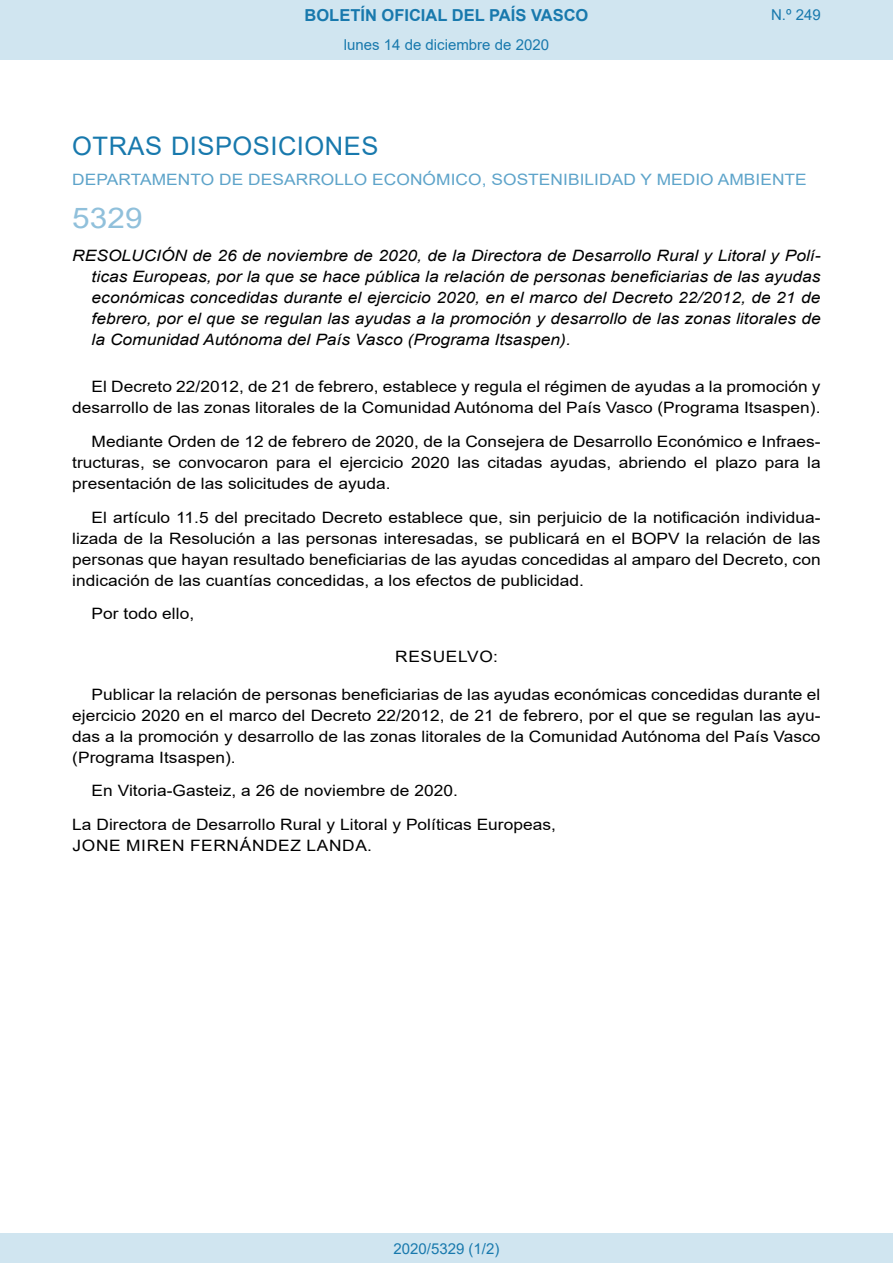
<style>
.page{position:relative;width:893px;height:1263px;background:#fff}
.page>*{position:absolute;margin:0;border:0;box-sizing:border-box;transform-origin:0 0}
.BOPVOrden{font:28.5px "Arial";color:#90c0db;scale:1.11 1}
.BOPVSeccion{font:25.5px "Arial";letter-spacing:.02em;color:#1879ad}
.t1{font:700 16.5px "Arial";color:#1879ad}
.BOPVDetalle{font:15.6px/21px "Arial";color:#000;text-align:justify;scale:1.11 1}
.BOPVTitulo{font:italic 15.6px/21px "Arial";color:#000;text-align:justify;scale:1.11 1}
.BOPVOrganismo{font:15.6px "Arial";letter-spacing:.005em;color:#5ea4ca;scale:1.11 1}
.BOPVFirmaPuesto{font:15.6px "Arial";color:#000;scale:1.11 1}
.BOPVFirmaLugFec{font:15.6px "Arial";color:#000;scale:1.11 1}
.BOPVFirmaNombre{font:15.6px "Arial";letter-spacing:.035em;color:#000;scale:1.11 1}
.BOPVClave{font:15.6px "Arial";letter-spacing:.035em;color:#000;scale:1.11 1}
.Paginacion_Centro{font:15px "Arial";color:#1879ad}
</style>
<div class="page">
<div style="left:0;top:0;width:893px;height:60px;background:#d0e5f0"></div>
<div style="left:0;top:1233px;width:893px;height:30px;background:#d0e5f0"></div>
<p class="t1" style="left:305px;top:3px;width:285px">BOLETÍN OFICIAL DEL PAÍS VASCO</p>
<p class="Paginacion_Centro" style="left:344px;top:35px;width:207px">lunes 14 de diciembre de 2020</p>
<p class="Paginacion_Centro" style="left:771px;top:5px;width:51px">N.º 249</p>
<p class="BOPVSeccion" style="left:72px;top:128px;width:308px">OTRAS DISPOSICIONES</p>
<p class="BOPVOrganismo" style="left:72px;top:169px;width:663px">DEPARTAMENTO DE DESARROLLO ECONÓMICO, SOSTENIBILIDAD Y MEDIO AMBIENTE</p>
<p class="BOPVOrden" style="left:72px;top:198px;width:65px">5329</p>
<p class="BOPVTitulo" style="left:92px;top:246px;width:658px;text-indent:-19px">RESOLUCIÓN de 26 de noviembre de 2020, de la Directora de Desarrollo Rural y Litoral y Polí&shy;ticas Europeas, por la que se hace pública la relación de personas beneficiarias de las ayudas económicas concedidas durante el ejercicio 2020, en el marco del Decreto 22/2012, de 21 de febrero, por el que se regulan las ayudas a la promoción y desarrollo de las zonas litorales de la Comunidad Autónoma del País Vasco (Programa Itsaspen).</p>
<p class="BOPVDetalle" style="left:72px;top:376px;width:676px;text-align:right">El Decreto 22/2012, de 21 de febrero, establece y regula el régimen de ayudas a la promoción y desarrollo de las zonas litorales de la Comunidad Autónoma del País Vasco (Programa Itsaspen).</p>
<p class="BOPVDetalle" style="left:72px;top:431px;width:676px;text-indent:19px">Mediante Orden de 12 de febrero de 2020, de la Consejera de Desarrollo Económico e Infraes&shy;tructuras, se convocaron para el ejercicio 2020 las citadas ayudas, abriendo el plazo para la presentación de las solicitudes de ayuda.</p>
<p class="BOPVDetalle" style="left:72px;top:506px;width:676px;text-indent:19px">El artículo 11.5 del precitado Decreto establece que, sin perjuicio de la notificación individua&shy;lizada de la Resolución a las personas interesadas, se publicará en el BOPV la relación de las personas que hayan resultado beneficiarias de las ayudas concedidas al amparo del Decreto, con indicación de las cuantías concedidas, a los efectos de publicidad.</p>
<p class="BOPVDetalle" style="left:92px;top:603px;width:94px">Por todo ello,</p>
<p class="BOPVClave" style="left:395px;top:645px;width:94px">RESUELVO:</p>
<p class="BOPVDetalle" style="left:72px;top:683px;width:676px;text-indent:19px">Publicar la relación de personas beneficiarias de las ayudas económicas concedidas durante el ejercicio 2020 en el marco del Decreto 22/2012, de 21 de febrero, por el que se regulan las ayu&shy;das a la promoción y desarrollo de las zonas litorales de la Comunidad Autónoma del País Vasco (Programa Itsaspen).</p>
<p class="BOPVFirmaLugFec" style="left:92px;top:780px;width:331px">En Vitoria-Gasteiz, a 26 de noviembre de 2020.</p>
<p class="BOPVFirmaPuesto" style="left:72px;top:814px;width:437px">La Directora de Desarrollo Rural y Litoral y Políticas Europeas,</p>
<p class="BOPVFirmaNombre" style="left:73px;top:835px;width:271px">JONE MIREN FERNÁNDEZ LANDA.</p>
<p class="Paginacion_Centro" style="left:393px;top:1238px;width:107px">2020/5329 (1/2)</p>
</div>
